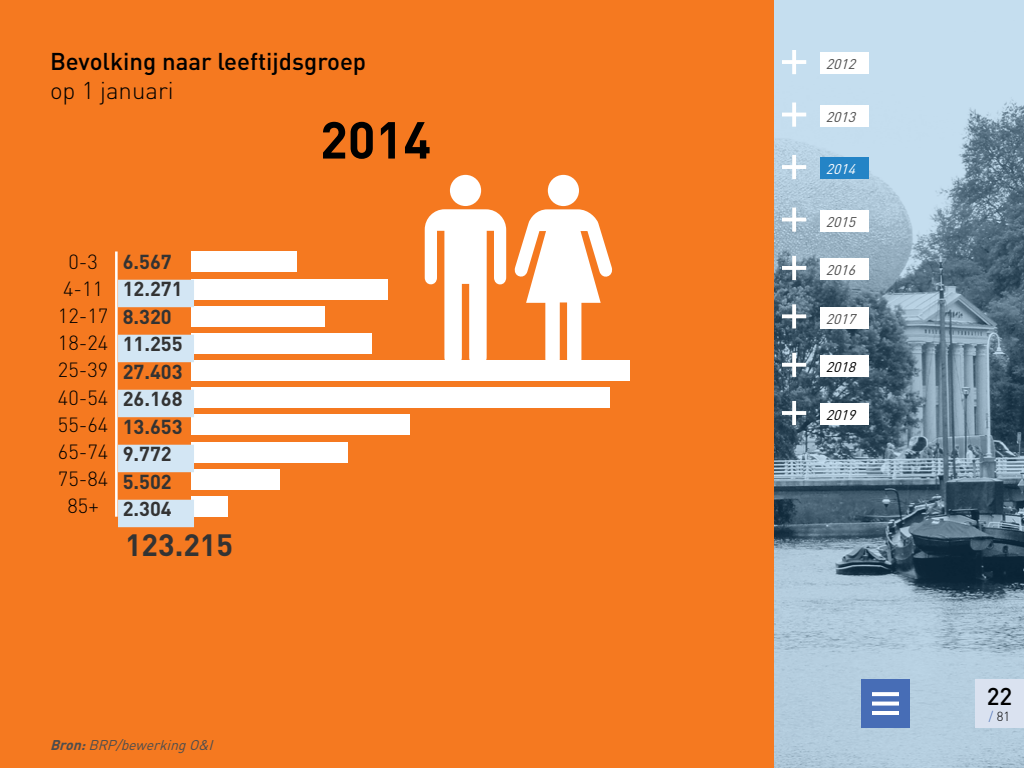
<style>
.page{position:relative;width:1024px;height:768px;background:#fff}
.page>*{position:absolute;margin:0;border:0;box-sizing:border-box;transform-origin:0 0}
.t1{font:700 51.2px "DIN";color:#000}
.t2{font:700 30.5px "DIN";color:#333}
.t3{font:500 24px "DIN";color:#000}
.t4{font:300 24px "DIN";color:#000}
.t5{font:300 20.3px/27.2px "DIN";color:#000;text-align:center}
.t6{font:700 20px/27.5px "DIN";color:#333}
.t7{font:italic 14px "DIN";color:#4d4d4d}
.t8{font:italic 14px "DIN";color:#000}
.t9{font:italic 14px "DIN";color:#fff}
.t10{font:300 13px "DIN";color:#000}
.s1{font-weight:700}
.s2{color:#476db6}
</style>
<div class="page">
<svg style="left:774px;top:0;width:250px;height:768px;background:#89a2b3"></svg>
<div style="left:861px;top:679px;width:49px;height:49px;background:#476db6"></div>
<svg style="left:872px;top:692px;width:27px;height:4px"></svg>
<svg style="left:872px;top:702px;width:27px;height:4px"></svg>
<hr style="left:872px;top:711px;width:27px;height:4px;background:#fff">
<div style="left:975px;top:679px;width:49px;height:49px;background:#dae2f0"></div>
<div style="left:0;top:0;width:774px;height:768px;background:#f57920"></div>
<div style="left:191px;top:496px;width:37px;height:21px;background:#fff"></div>
<div style="left:191px;top:469px;width:88px;height:21px;background:#fff"></div>
<div style="left:191px;top:442px;width:157px;height:20px;background:#fff"></div>
<div style="left:191px;top:414px;width:219px;height:21px;background:#fff"></div>
<div style="left:191px;top:387px;width:419px;height:21px;background:#fff"></div>
<div style="left:191px;top:360px;width:439px;height:21px;background:#fff"></div>
<div style="left:191px;top:333px;width:180px;height:21px;background:#fff"></div>
<div style="left:191px;top:306px;width:133px;height:21px;background:#fff"></div>
<div style="left:191px;top:279px;width:196px;height:20px;background:#fff"></div>
<div style="left:191px;top:251px;width:105px;height:21px;background:#fff"></div>
<svg style="left:118px;top:280px;width:76px;height:247px"></svg>
<hr style="left:115px;top:251px;width:3px;height:266px;background:#fff">
<svg style="left:782px;top:50px;width:24px;height:24px"></svg>
<div style="left:821px;top:53px;width:48px;height:21px;background:#fff"></div>
<svg style="left:782px;top:102px;width:24px;height:25px"></svg>
<div style="left:821px;top:105px;width:48px;height:22px;background:#fff"></div>
<svg style="left:782px;top:155px;width:24px;height:24px"></svg>
<div style="left:821px;top:158px;width:48px;height:21px;background:#2484c6"></div>
<svg style="left:782px;top:208px;width:24px;height:24px"></svg>
<div style="left:821px;top:210px;width:48px;height:22px;background:#fff"></div>
<svg style="left:782px;top:256px;width:24px;height:24px"></svg>
<div style="left:821px;top:259px;width:48px;height:21px;background:#fff"></div>
<svg style="left:782px;top:304px;width:24px;height:24px"></svg>
<div style="left:821px;top:307px;width:48px;height:21px;background:#fff"></div>
<svg style="left:782px;top:353px;width:24px;height:24px"></svg>
<div style="left:821px;top:356px;width:48px;height:21px;background:#fff"></div>
<svg style="left:782px;top:401px;width:24px;height:24px"></svg>
<div style="left:821px;top:404px;width:48px;height:21px;background:#fff"></div>
<div style="left:450px;top:175px;width:31px;height:31px;background:#fff;border-radius:50%"></div>
<svg style="left:425px;top:209px;width:81px;height:151px"></svg>
<svg style="left:514px;top:209px;width:99px;height:151px"></svg>
<div style="left:548px;top:175px;width:31px;height:31px;background:#fff;border-radius:50%"></div>
<p class="t3" style="left:50px;top:46px;width:318px">Bevolking naar leeftijdsgroep</p>
<p class="t4" style="left:50px;top:75px;width:125px">op 1 januari</p>
<p class="t5" style="left:58px;top:247px;width:52px">0-3<br>4-11<br>12-17<br>18-24<br>25-39<br>40-54<br>55-64<br>65-74<br>75-84<br>85+</p>
<p class="t6" style="left:123px;top:247px;width:61px">6.567<br>12.271<br>8.320<br>11.255<br>27.403<br>26.168<br>13.653<br>9.772<br>5.502<br>2.304</p>
<h2 class="t2" style="left:125px;top:525px;width:109px">123.215</h2>
<p class="t7" style="left:50px;top:736px;width:168px"><span class="s1">Bron:</span>BRP/bewerkingO&amp;I</p>
<h1 class="t1" style="left:320px;top:107px;width:113px">2014</h1>
<p class="t7" style="left:826px;top:55px;width:35px">2012</p>
<p class="t7" style="left:826px;top:108px;width:35px">2013</p>
<p class="t9" style="left:826px;top:160px;width:35px">2014</p>
<p class="t7" style="left:826px;top:213px;width:35px">2015</p>
<p class="t7" style="left:826px;top:261px;width:35px">2016</p>
<p class="t7" style="left:826px;top:310px;width:35px">2017</p>
<p class="t8" style="left:826px;top:358px;width:35px">2018</p>
<p class="t8" style="left:826px;top:406px;width:35px">2019</p>
<p class="t3" style="left:987px;top:681px;width:27px">22</p>
<p class="t10" style="left:989px;top:708px;width:23px"><span class="s2">/</span> 81</p>
</div>
